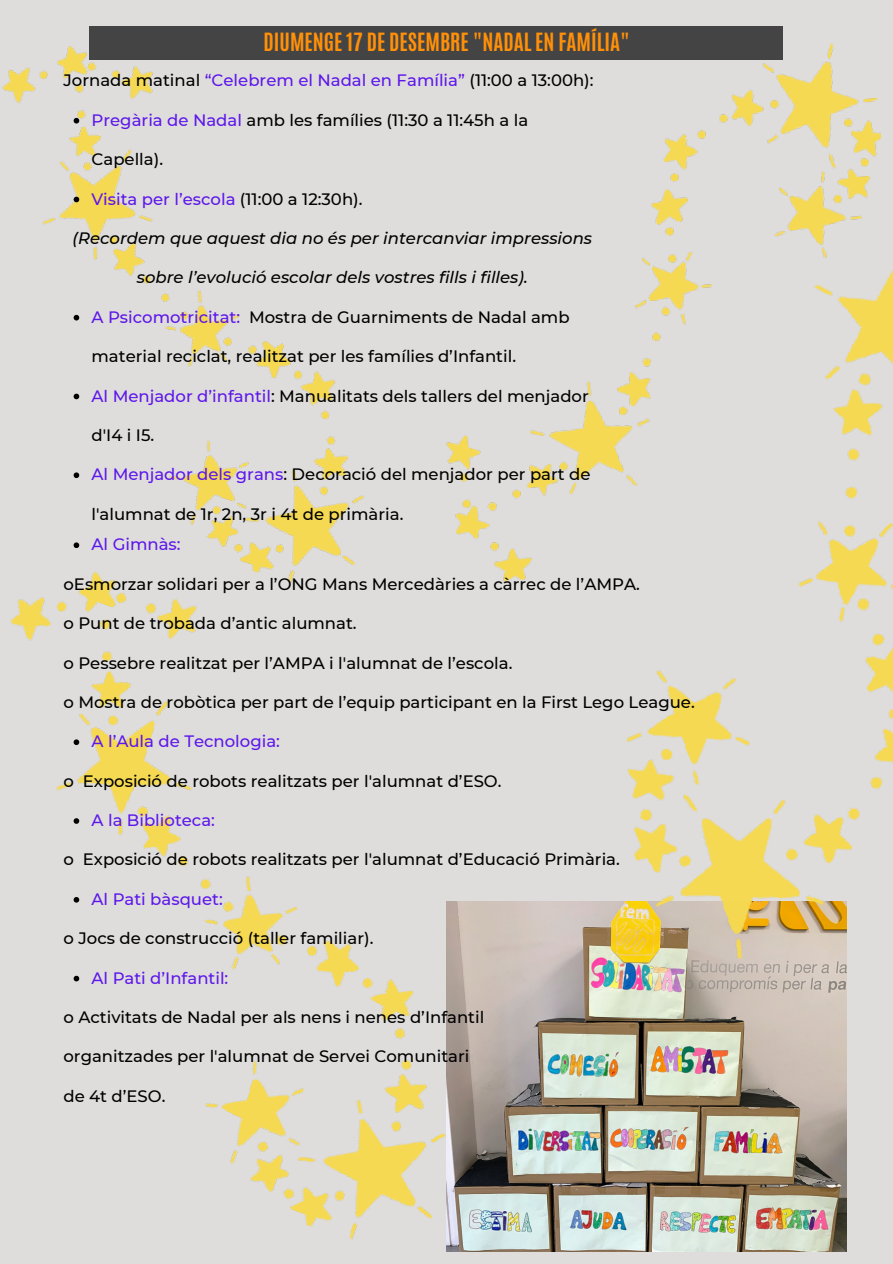
<style>
.page{position:relative;width:893px;height:1264px;background:#fff}
.page>*{position:absolute;margin:0;border:0;box-sizing:border-box;transform-origin:0 0}
.t1{font:700 21px "Antonio";color:#ff9008}
.t2{font:500 16.5px "Montserrat";color:#000}
.t3{font:500 16.5px "Montserrat";color:#5e17eb}
.t4{font:italic 500 16.5px "Montserrat";color:#000}
.s1{color:#5e17eb}
.s2{color:#000}
</style>
<div class="page">
<div style="left:0;top:0;width:892px;height:1263px;background:#dedddb"></div>
<div style="left:89px;top:26px;width:693px;height:33px;background:#454445"></div>
<img style="left:2px;top:46px;width:480px;height:500px">
<img style="left:599px;top:980px;width:247px;height:271px">
<img style="left:409px;top:71px;width:483px;height:909px">
<svg style="left:74px;top:118px;width:5px;height:5px"></svg>
<svg style="left:74px;top:197px;width:5px;height:5px"></svg>
<svg style="left:74px;top:315px;width:5px;height:5px"></svg>
<svg style="left:74px;top:393px;width:5px;height:6px"></svg>
<svg style="left:74px;top:472px;width:5px;height:6px"></svg>
<img style="left:10px;top:546px;width:589px;height:706px">
<svg style="left:74px;top:542px;width:5px;height:6px"></svg>
<svg style="left:74px;top:739px;width:5px;height:6px"></svg>
<svg style="left:74px;top:818px;width:5px;height:5px"></svg>
<svg style="left:74px;top:897px;width:5px;height:5px"></svg>
<svg style="left:74px;top:975px;width:5px;height:6px"></svg>
<p class="t1" style="left:263px;top:27px;width:368px">DIUMENGE 17 DE DESEMBRE "NADAL EN FAMÍLIA"</p>
<p class="t2" style="left:63px;top:70px;width:531px">Jornada matinal <span class="s1">“Celebrem el Nadal en Família”</span> (11:00 a 13:00h):</p>
<p class="t2" style="left:91px;top:110px;width:438px"><span class="s1">Pregària de Nadal</span> amb les famílies (11:30 a 11:45h a la</p>
<p class="t2" style="left:91px;top:149px;width:73px">Capella).</p>
<p class="t3" style="left:91px;top:188px;width:272px">Visita per l’escola <span class="s2">(11:00 a 12:30h).</span></p>
<p class="t4" style="left:72px;top:228px;width:521px">(Recordem que aquest dia no és per intercanviar impressions</p>
<p class="t4" style="left:137px;top:267px;width:392px">sobre l’evolució escolar dels vostres fills i filles).</p>
<p class="t2" style="left:91px;top:307px;width:479px"><span class="s1">A Psicomotricitat:</span> Mostra de Guarniments de Nadal amb</p>
<p class="t2" style="left:91px;top:346px;width:426px">material reciclat, realitzat per les famílies d’Infantil.</p>
<p class="t2" style="left:91px;top:385px;width:499px"><span class="s1">Al Menjador d’infantil</span>: Manualitats dels tallers del menjador</p>
<p class="t2" style="left:91px;top:425px;width:64px">d'I4 i I5.</p>
<p class="t2" style="left:91px;top:464px;width:500px"><span class="s1">Al Menjador dels grans</span>: Decoració del menjador per part de</p>
<p class="t2" style="left:91px;top:503px;width:313px">l'alumnat de 1r, 2n, 3r i 4t de primària.</p>
<p class="t3" style="left:91px;top:534px;width:90px">Al Gimnàs:</p>
<p class="t2" style="left:63px;top:573px;width:578px">oEsmorzar solidari per a l’ONG Mans Mercedàries a càrrec de l’AMPA.</p>
<p class="t2" style="left:63px;top:613px;width:294px">o Punt de trobada d’antic alumnat.</p>
<p class="t2" style="left:63px;top:652px;width:450px">o Pessebre realitzat per l’AMPA i l'alumnat de l’escola.</p>
<p class="t2" style="left:63px;top:692px;width:632px">o Mostra de robòtica per part de l’equip participant en la First Lego League.</p>
<p class="t3" style="left:91px;top:731px;width:190px">A l’Aula de Tecnologia:</p>
<p class="t2" style="left:63px;top:770px;width:439px">o Exposició de robots realitzats per l'alumnat d’ESO.</p>
<p class="t3" style="left:91px;top:810px;width:125px">A la Biblioteca:</p>
<p class="t2" style="left:63px;top:849px;width:558px">o Exposició de robots realitzats per l'alumnat d’Educació Primària.</p>
<p class="t3" style="left:91px;top:888px;width:133px">Al Pati bàsquet:</p>
<p class="t2" style="left:63px;top:928px;width:311px">o Jocs de construcció (taller familiar).</p>
<p class="t3" style="left:91px;top:967px;width:138px">Al Pati d’Infantil:</p>
<p class="t2" style="left:63px;top:1007px;width:422px">o Activitats de Nadal per als nens i nenes d’Infantil</p>
<p class="t2" style="left:63px;top:1046px;width:407px">organitzades per l'alumnat de Servei Comunitari</p>
<p class="t2" style="left:63px;top:1085px;width:103px">de 4t d’ESO.</p>
</div>
